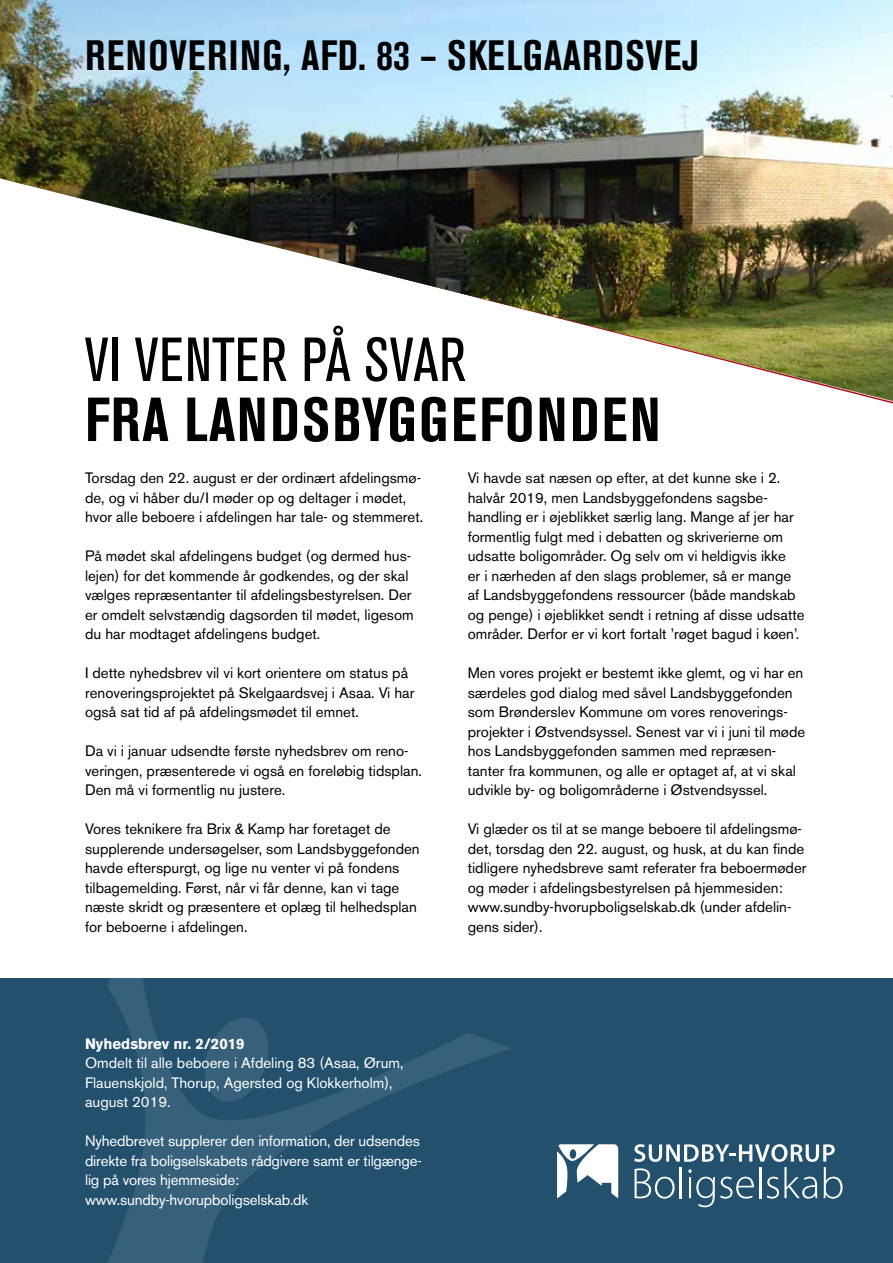
<style>
.page{position:relative;width:893px;height:1263px;background:#fff}
.page>*{position:absolute;margin:0;border:0;box-sizing:border-box;transform-origin:0 0}
.t1{font:700 condensed 61.5px "Akzidenz Grotesk BE";letter-spacing:.035em;color:#000}
.t2{font:condensed 61.5px "Akzidenz Grotesk BE";letter-spacing:.02em;color:#000}
.t3{font:700 condensed 42px "Akzidenz Grotesk BE";letter-spacing:.02em;color:#000}
.t4{font:15px/19.5px "Akzidenz Grotesk BE";color:#000}
.t5{font:15px/19.5px "Akzidenz Grotesk BE";letter-spacing:-.01em;color:#fff}
.t6{font:700 15px "Akzidenz Grotesk BE";color:#fff}
</style>
<div class="page">
<div style="left:0;top:978px;width:893px;height:285px;background:#22506d"></div>
<svg style="left:107px;top:978px;width:404px;height:285px"></svg>
<svg style="left:201px;top:1017px;width:71px;height:85px"></svg>
<svg style="left:634px;top:1144px;width:209px;height:63px"></svg>
<svg style="left:557px;top:1144px;width:61px;height:54px"></svg>
<img style="left:0;top:0;width:893px;height:401px">
<h2 class="t3" style="left:85px;top:31px;width:615px">RENOVERING, AFD. 83 – SKELGAARDSVEJ</h2>
<h1 class="t2" style="left:85px;top:326px;width:383px">VI VENTER PÅ SVAR</h1>
<h1 class="t1" style="left:85px;top:384px;width:577px">FRA LANDSBYGGEFONDEN</h1>
<p class="t4" style="left:468px;top:468px;width:338px">Vi havde sat næsen op efter, at det kunne ske i 2. halvår 2019, men Landsbyggefondens sagsbe&shy;handling er i øjeblikket særlig lang. Mange af jer har formentlig fulgt med i debatten og skriverierne om udsatte boligområder. Og selv om vi heldigvis ikke<br>er i nærheden af den slags problemer, så er mange af Landsbyggefondens ressourcer (både mandskab og penge) i øjeblikket sendt i retning af disse udsatte områder. Derfor er vi kort fortalt ’røget bagud i køen’.</p>
<p class="t4" style="left:468px;top:663px;width:339px">Men vores projekt er bestemt ikke glemt, og vi har en særdeles god dialog med såvel Landsbyggefonden som Brønderslev Kommune om vores renoverings&shy;projekter i Østvendsyssel. Senest var vi i juni til møde hos Landsbyggefonden sammen med repræsen&shy;tanter fra kommunen, og alle er optaget af, at vi skal udvikle by- og boligområderne i Østvendsyssel.</p>
<p class="t4" style="left:468px;top:819px;width:340px">Vi glæder os til at se mange beboere til afdelingsmø&shy;det, torsdag den 22. august, og husk, at du kan finde tidligere nyhedsbreve samt referater fra beboermøder og møder i afdelingsbestyrelsen på hjemmesiden: www.sundby-hvorupboligselskab.dk (under afdelin&shy;gens sider).</p>
<p class="t4" style="left:85px;top:468px;width:340px">Torsdag den 22. august er der ordinært afdelingsmø&shy;de, og vi håber du/I møder op og deltager i mødet, hvor alle beboere i afdelingen har tale- og stemmeret.</p>
<p class="t4" style="left:85px;top:546px;width:330px">På mødet skal afdelingens budget (og dermed hus&shy;lejen) for det kommende år godkendes, og der skal vælges repræsentanter til afdelingsbestyrelsen. Der er omdelt selvstændig dagsorden til mødet, ligesom du har modtaget afdelingens budget.</p>
<p class="t4" style="left:85px;top:663px;width:331px">I dette nyhedsbrev vil vi kort orientere om status på renoveringsprojektet på Skelgaardsvej i Asaa. Vi har også sat tid af på afdelingsmødet til emnet.</p>
<p class="t4" style="left:85px;top:741px;width:338px">Da vi i januar udsendte første nyhedsbrev om reno&shy;veringen, præsenterede vi også en foreløbig tidsplan.<br>Den må vi formentlig nu justere.</p>
<p class="t4" style="left:85px;top:819px;width:336px">Vores teknikere fra Brix &amp; Kamp har foretaget de supplerende undersøgelser, som Landsbyggefonden havde efterspurgt, og lige nu venter vi på fondens tilbagemelding. Først, når vi får denne, kan vi tage næste skridt og præsentere et oplæg til helhedsplan for beboerne i afdelingen.</p>
<p class="t6" style="left:85px;top:1035px;width:161px">Nyhedsbrev nr. 2/2019</p>
<p class="t5" style="left:85px;top:1053px;width:320px">Omdelt til alle beboere i Afdeling 83 (Asaa, Ørum,<br>Flauenskjold, Thorup, Agersted og Klokkerholm), august 2019.</p>
<p class="t5" style="left:85px;top:1131px;width:338px">Nyhedbrevet supplerer den information, der udsendes direkte fra boligselskabets rådgivere samt er tilgænge&shy;lig på vores hjemmeside: www.sundby-hvorupboligselskab.dk</p>
</div>
